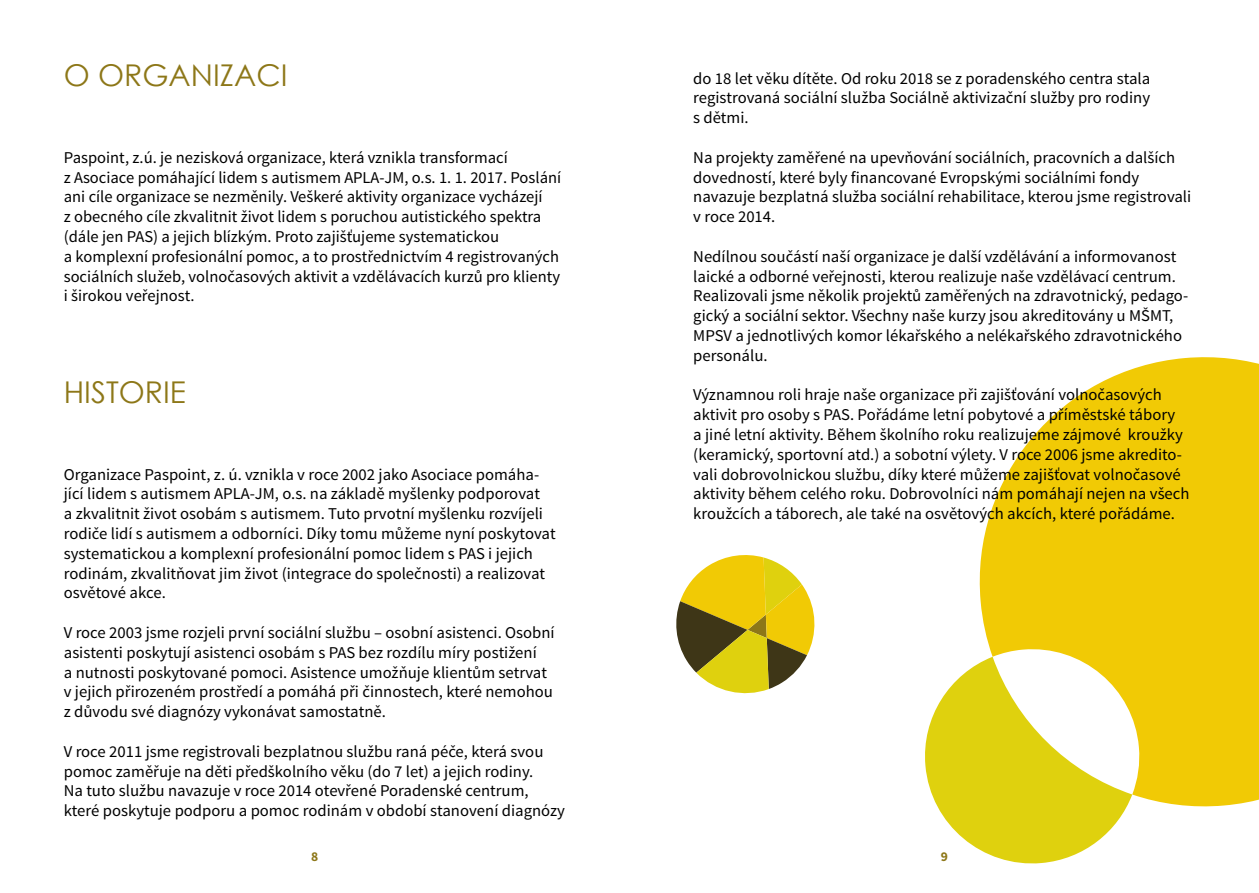
<style>
.page{position:relative;width:1259px;height:893px;background:#fff}
.page>*{position:absolute;margin:0;border:0;box-sizing:border-box;transform-origin:0 0}
.t1{font:30px "Century Gothic";color:#8d7718}
.t2{font:16.5px/19.8px "Source Sans Pro";color:#000}
.t3{font:700 13.5px "Source Sans Pro";color:#8d7718}
</style>
<div class="page">
<svg style="left:676px;top:555px;width:139px;height:139px"></svg>
<svg style="left:979px;top:357px;width:280px;height:450px;fill:#f1ca05"></svg>
<svg style="left:925px;top:657px;width:207px;height:207px"></svg>
<h1 class="t1" style="left:64px;top:54px;width:225px">O ORGANIZACI</h1>
<p class="t2" style="left:64px;top:148px;width:499px">Paspoint, z.ú. je nezisková organizace, která vznikla transformací<br>z Asociace pomáhající lidem s autismem APLA-JM, o.s. 1. 1. 2017. Poslání ani cíle organizace se nezměnily. Veškeré aktivity organizace vycházejí<br>z obecného cíle zkvalitnit život lidem s poruchou autistického spektra (dále jen PAS) a jejich blízkým. Proto zajišťujeme systematickou<br>a komplexní profesionální pomoc, a to prostřednictvím 4 registrovaných sociálních služeb, volnočasových aktivit a vzdělávacích kurzů pro klienty i širokou veřejnost.</p>
<h1 class="t1" style="left:64px;top:371px;width:124px">HISTORIE</h1>
<p class="t2" style="left:64px;top:464px;width:493px">Organizace Paspoint, z. ú. vznikla v roce 2002 jako Asociace pomáha&shy;jící lidem s autismem APLA-JM, o.s. na základě myšlenky podporovat<br>a zkvalitnit život osobám s autismem. Tuto prvotní myšlenku rozvíjeli rodiče lidí s autismem a odborníci. Díky tomu můžeme nyní poskytovat systematickou a komplexní profesionální pomoc lidem s PAS i jejich rodinám, zkvalitňovat jim život (integrace do společnosti) a realizovat osvětové akce.</p>
<p class="t2" style="left:64px;top:623px;width:492px">V roce 2003 jsme rozjeli první sociální službu – osobní asistenci. Osobní asistenti poskytují asistenci osobám s PAS bez rozdílu míry postižení<br>a nutnosti poskytované pomoci. Asistence umožňuje klientům setrvat v jejich přirozeném prostředí a pomáhá při činnostech, které nemohou z důvodu své diagnózy vykonávat samostatně.</p>
<p class="t2" style="left:64px;top:742px;width:503px">V roce 2011 jsme registrovali bezplatnou službu raná péče, která svou pomoc zaměřuje na děti předškolního věku (do 7 let) a jejich rodiny.<br>Na tuto službu navazuje v roce 2014 otevřené Poradenské centrum, které poskytuje podporu a pomoc rodinám v období stanovení diagnózy</p>
<p class="t2" style="left:693px;top:68px;width:458px;text-align:justify">do 18 let věku dítěte. Od roku 2018 se z poradenského centra stala registrovaná sociální služba Sociálně aktivizační služby pro rodiny s dětmi.</p>
<p class="t2" style="left:693px;top:148px;width:499px">Na projekty zaměřené na upevňování sociálních, pracovních a dalších dovedností, které byly financované Evropskými sociálními fondy navazuje bezplatná služba sociální rehabilitace, kterou jsme registrovali v roce 2014.</p>
<p class="t2" style="left:693px;top:247px;width:496px">Nedílnou součástí naší organizace je další vzdělávání a informovanost laické a odborné veřejnosti, kterou realizuje naše vzdělávací centrum.<br>Realizovali jsme několik projektů zaměřených na zdravotnický, pedago&shy;gický a sociální sektor. Všechny naše kurzy jsou akreditovány u MŠMT, MPSV a jednotlivých komor lékařského a nelékařského zdravotnického personálu.</p>
<p class="t2" style="left:693px;top:385px;width:498px">Významnou roli hraje naše organizace při zajišťování volnočasových aktivit pro osoby s PAS. Pořádáme letní pobytové a příměstské tábory<br>a jiné letní aktivity. Během školního roku realizujeme zájmové kroužky (keramický, sportovní atd.) a sobotní výlety. V roce 2006 jsme akredito&shy;vali dobrovolnickou službu, díky které můžeme zajišťovat volnočasové aktivity během celého roku. Dobrovolníci nám pomáhají nejen na všech kroužcích a táborech, ale také na osvětových akcích, které pořádáme.</p>
<p class="t3" style="left:311px;top:847px;width:9px">8</p>
<p class="t3" style="left:940px;top:847px;width:9px">9</p>
</div>
